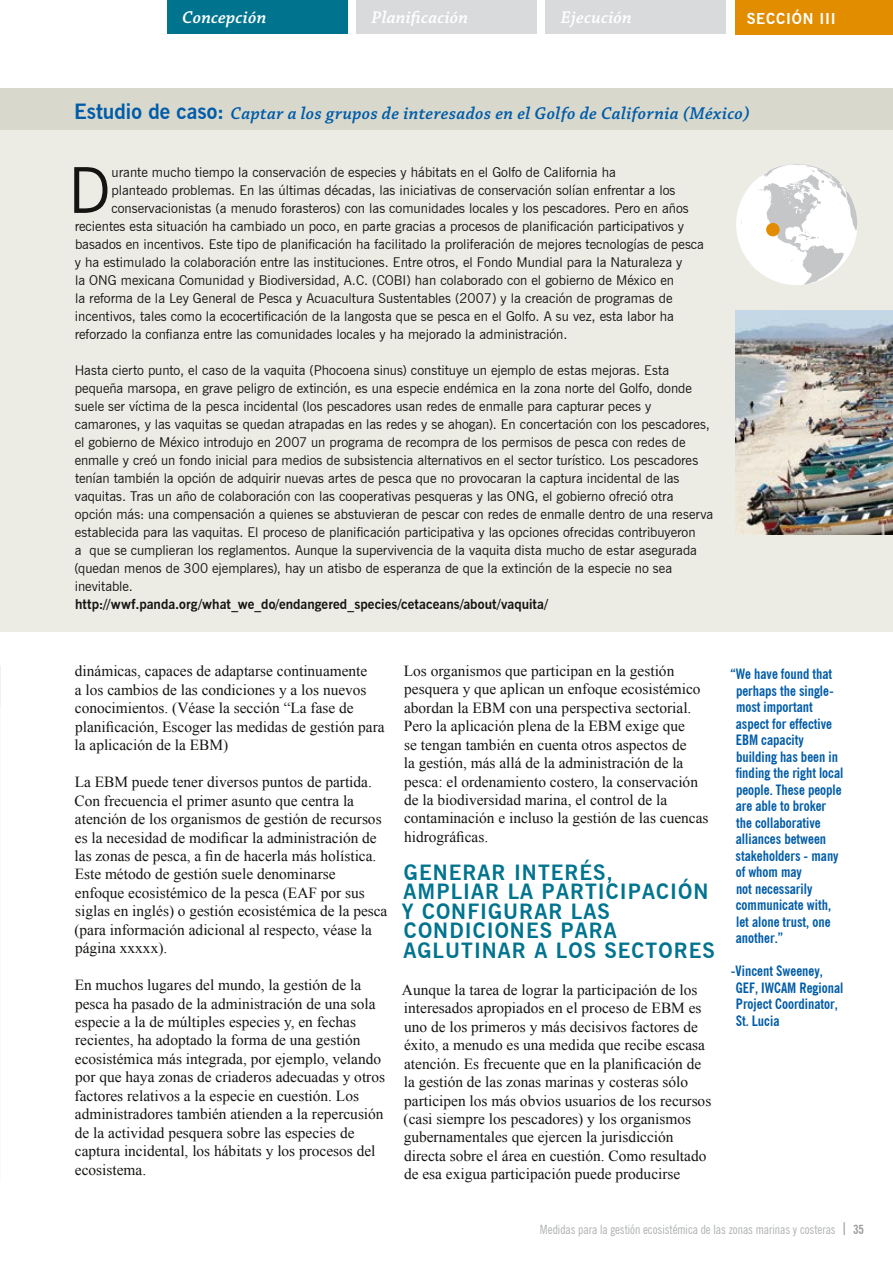
<style>
.page{position:relative;width:893px;height:1263px;background:#fff}
.page>*{position:absolute;margin:0;border:0;box-sizing:border-box;transform-origin:0 0}
.Case_Study_Intro_par{font:63.3px "News Gothic BT";color:#151412}
._1st_Tier_Title_-_Se{font:700 21px/19.5px "News Gothic BT";letter-spacing:.05em;color:#00748f}
.Case_Study_Title{font:italic 600 18px "Chaparral Pro";letter-spacing:.02em;color:#005ca8}
.t1{font:italic 600 18px "Chaparral Pro";letter-spacing:.01em;color:#fff}
.Basic_Content_-_ES{font:15.3px/18.5px "Times New Roman";color:#151412}
.t2{font:700 15px "News Gothic BT";letter-spacing:.05em;color:#fff}
.Side_Quote{font:700 condensed 14.25px/16.5px "News Gothic BT";color:#005ca8}
.Box_Content_1{font:13.5px/18px "News Gothic BT";letter-spacing:-.005em;color:#151412}
.Case_Study_Intro_par-2{font:13.5px "News Gothic BT";color:#151412}
.Box_Content_1-2{font:700 13.5px "News Gothic BT";color:#151412}
.t3{font:condensed 12.75px "News Gothic BT";color:#b0b2b4}
.s1{font-family:"News Gothic BT";font-weight:700;font-style:normal;font-size:21px}
.s2{font-weight:700;color:#9c9d9f}
</style>
<div class="page">
<div style="left:735px;top:0;width:158px;height:34px;background:#e28d00"></div>
<div style="left:167px;top:0;width:180px;height:34px;background:#00748f"></div>
<div style="left:356px;top:0;width:180px;height:34px;background:#d8dadb"></div>
<div style="left:546px;top:0;width:180px;height:34px;background:#d8dadb"></div>
<div style="left:0;top:88px;width:893px;height:543px;background:#ecece5"></div>
<div style="left:0;top:88px;width:893px;height:41px;background:#d9d8cc"></div>
<svg style="left:736px;top:164px;width:121px;height:121px"></svg>
<div style="left:766px;top:223px;width:14px;height:13px;background:#e28d00;border-radius:50%"></div>
<img style="left:735px;top:311px;width:158px;height:223px">
<p class="t1" style="left:182px;top:7px;width:86px">Concepción</p>
<p class="t1" style="left:371px;top:7px;width:98px">Planificación</p>
<p class="t1" style="left:561px;top:7px;width:72px">Ejecución</p>
<p class="t2" style="left:747px;top:10px;width:90px">SECCIÓN III</p>
<p class="Case_Study_Title" style="left:74px;top:103px;width:677px"><span class="s1">Estudio de caso:</span> Captar a los grupos de interesados en el Golfo de California (México)</p>
<p class="Case_Study_Intro_par" style="left:68px;top:152px;width:44px">D</p>
<p class="Case_Study_Intro_par-2" style="left:112px;top:164px;width:506px">urante mucho tiempo la conservación de especies y hábitats en el Golfo de California ha</p>
<p class="Case_Study_Intro_par-2" style="left:112px;top:182px;width:565px">planteado problemas. En las últimas décadas, las iniciativas de conservación solían enfrentar a los</p>
<p class="Case_Study_Intro_par-2" style="left:111px;top:200px;width:579px">conservacionistas (a menudo forasteros) con las comunidades locales y los pescadores. Pero en años</p>
<p class="Case_Study_Intro_par-2" style="left:75px;top:218px;width:611px">recientes esta situación ha cambiado un poco, en parte gracias a procesos de planificación participativos y</p>
<p class="Case_Study_Intro_par-2" style="left:75px;top:236px;width:631px">basados en incentivos. Este tipo de planificación ha facilitado la proliferación de mejores tecnologías de pesca</p>
<p class="Case_Study_Intro_par-2" style="left:75px;top:254px;width:609px">y ha estimulado la colaboración entre las instituciones. Entre otros, el Fondo Mundial para la Naturaleza y</p>
<p class="Case_Study_Intro_par-2" style="left:75px;top:272px;width:600px">la ONG mexicana Comunidad y Biodiversidad, A.C. (COBI) han colaborado con el gobierno de México en</p>
<p class="Case_Study_Intro_par-2" style="left:75px;top:290px;width:599px">la reforma de la Ley General de Pesca y Acuacultura Sustentables (2007) y la creación de programas de</p>
<p class="Case_Study_Intro_par-2" style="left:75px;top:308px;width:601px">incentivos, tales como la ecocertificación de la langosta que se pesca en el Golfo. A su vez, esta labor ha</p>
<p class="Case_Study_Intro_par-2" style="left:75px;top:326px;width:494px">reforzado la confianza entre las comunidades locales y ha mejorado la administración.</p>
<p class="Box_Content_1" style="left:74px;top:361px;width:640px">Hasta cierto punto, el caso de la vaquita (Phocoena sinus) constituye un ejemplo de estas mejoras. Esta pequeña marsopa, en grave peligro de extinción, es una especie endémica en la zona norte del Golfo, donde suele ser víctima de la pesca incidental (los pescadores usan redes de enmalle para capturar peces y camarones, y las vaquitas se quedan atrapadas en las redes y se ahogan). En concertación con los pescadores, el gobierno de México introdujo en 2007 un programa de recompra de los permisos de pesca con redes de enmalle y creó un fondo inicial para medios de subsistencia alternativos en el sector turístico. Los pescadores tenían también la opción de adquirir nuevas artes de pesca que no provocaran la captura incidental de las vaquitas. Tras un año de colaboración con las cooperativas pesqueras y las ONG, el gobierno ofreció otra opción más: una compensación a quienes se abstuvieran de pescar con redes de enmalle dentro de una reserva establecida para las vaquitas. El proceso de planificación participativa y las opciones ofrecidas contribuyeron<br>a que se cumplieran los reglamentos. Aunque la supervivencia de la vaquita dista mucho de estar asegurada (quedan menos de 300 ejemplares), hay un atisbo de esperanza de que la extinción de la especie no sea inevitable.</p>
<p class="Box_Content_1-2" style="left:75px;top:596px;width:474px">http://wwf.panda.org/what_we_do/endangered_species/cetaceans/about/vaquita/</p>
<p class="Basic_Content_-_ES" style="left:75px;top:662px;width:312px">dinámicas, capaces de adaptarse continuamente<br>a los cambios de las condiciones y a los nuevos conocimientos. (Véase la sección “La fase de planificación, Escoger las medidas de gestión para la aplicación de la EBM)</p>
<p class="Basic_Content_-_ES" style="left:74px;top:772px;width:315px">La EBM puede tener diversos puntos de partida.<br>Con frecuencia el primer asunto que centra la atención de los organismos de gestión de recursos es la necesidad de modificar la administración de las zonas de pesca, a fin de hacerla más holística.<br>Este método de gestión suele denominarse enfoque ecosistémico de la pesca (EAF por sus siglas en inglés) o gestión ecosistémica de la pesca (para información adicional al respecto, véase la página xxxxx).</p>
<p class="Basic_Content_-_ES" style="left:75px;top:975px;width:312px">En muchos lugares del mundo, la gestión de la pesca ha pasado de la administración de una sola especie a la de múltiples especies y, en fechas recientes, ha adoptado la forma de una gestión ecosistémica más integrada, por ejemplo, velando por que haya zonas de criaderos adecuadas y otros factores relativos a la especie en cuestión. Los administradores también atienden a la repercusión de la actividad pesquera sobre las especies de captura incidental, los hábitats y los procesos del ecosistema.</p>
<p class="Basic_Content_-_ES" style="left:404px;top:661px;width:306px">Los organismos que participan en la gestión pesquera y que aplican un enfoque ecosistémico abordan la EBM con una perspectiva sectorial.<br>Pero la aplicación plena de la EBM exige que<br>se tengan también en cuenta otros aspectos de<br>la gestión, más allá de la administración de la pesca: el ordenamiento costero, la conservación de la biodiversidad marina, el control de la contaminación e incluso la gestión de las cuencas hidrográficas.</p>
<p class="_1st_Tier_Title_-_Se" style="left:402px;top:862px;width:314px">GENERAR INTERÉS,<br>AMPLIAR LA PARTICIPACIÓN<br>Y CONFIGURAR LAS<br>CONDICIONES PARA<br>AGLUTINAR A LOS SECTORES</p>
<p class="Basic_Content_-_ES" style="left:402px;top:980px;width:311px">Aunque la tarea de lograr la participación de los interesados apropiados en el proceso de EBM es uno de los primeros y más decisivos factores de éxito, a menudo es una medida que recibe escasa atención. Es frecuente que en la planificación de la gestión de las zonas marinas y costeras sólo participen los más obvios usuarios de los recursos (casi siempre los pescadores) y los organismos gubernamentales que ejercen la jurisdicción directa sobre el área en cuestión. Como resultado de esa exigua participación puede producirse</p>
<p class="Side_Quote" style="left:736px;top:665px;width:109px;text-indent:-5px">“We have found that perhaps the single&shy;most important aspect for effective<br>EBM capacity building has been in finding the right local people. These people are able to broker the collaborative alliances between stakeholders - many of whom may<br>not necessarily communicate with, let alone trust, one another.”</p>
<p class="Side_Quote" style="left:736px;top:962px;width:109px;text-indent:-5px">-Vincent Sweeney,<br>GEF, IWCAM Regional<br>Project Coordinator,<br>St. Lucia</p>
<p class="t3" style="left:540px;top:1221px;width:326px">Medidas para la gestión ecosistémica de las zonas marinas y costeras <span class="s2">| 35</span></p>
</div>
